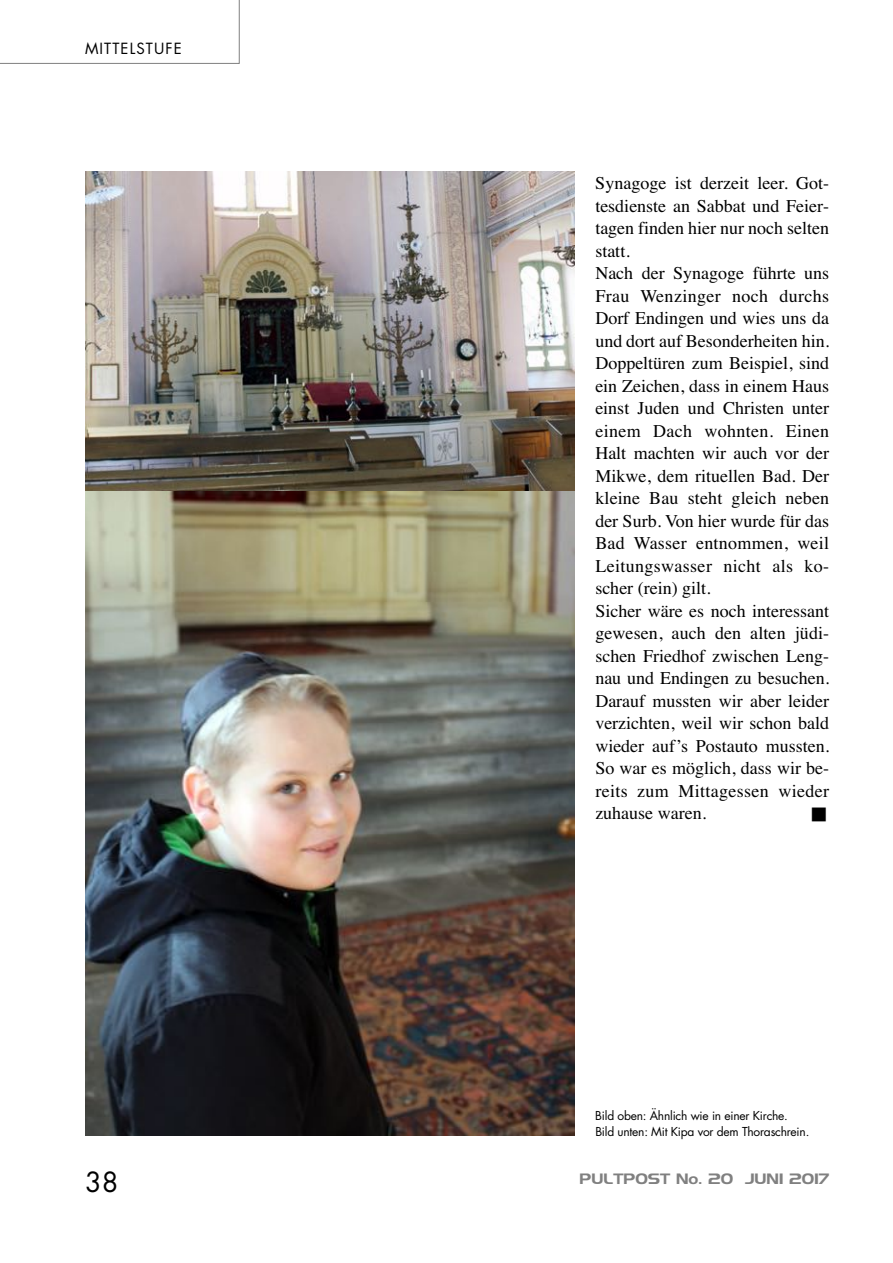
<style>
.page{position:relative;width:893px;height:1263px;background:#fff}
.page>*{position:absolute;margin:0;border:0;box-sizing:border-box;transform-origin:0 0}
.t1{font:27px "Futura";color:#000}
.t2{font:18px/22.5px "Times";color:#000}
.t3{font:15px "Denmark";color:#808080}
.t4{font:15px "Futura";letter-spacing:.075em;color:#000}
.t5{font:15px "Zapf Dingbats IT Cby BT";color:#000}
.t6{font:12px/15.8px "Futura";letter-spacing:-.02em;color:#000}
</style>
<div class="page">
<svg style="left:0;top:0;width:240px;height:64px"></svg>
<img style="left:85px;top:172px;width:489px;height:320px">
<img style="left:85px;top:492px;width:489px;height:643px">
<p class="t4" style="left:85px;top:38px;width:98px">MITTELSTUFE</p>
<p class="t2" style="left:595px;top:170px;width:235px">Synagoge ist derzeit leer. Got&shy;tesdienste an Sabbat und Feier&shy;tagen finden hier nur noch selten statt.<br>Nach der Synagoge führte uns<br>Frau Wenzinger noch durchs<br>Dorf Endingen und wies uns da und dort auf Besonderheiten hin.<br>Doppeltüren zum Beispiel, sind ein Zeichen, dass in einem Haus einst Juden und Christen unter einem Dach wohnten. Einen<br>Halt machten wir auch vor der<br>Mikwe, dem rituellen Bad. Der kleine Bau steht gleich neben der Surb. Von hier wurde für das<br>Bad Wasser entnommen, weil<br>Leitungswasser nicht als ko&shy;scher (rein) gilt.<br>Sicher wäre es noch interessant gewesen, auch den alten jüdi&shy;schen Friedhof zwischen Leng&shy;nau und Endingen zu besuchen.<br>Darauf mussten wir aber leider verzichten, weil wir schon bald wieder auf’s Postauto mussten.<br>So war es möglich, dass wir be&shy;reits zum Mittagessen wieder zuhause waren.</p>
<p class="t5" style="left:811px;top:807px;width:16px">■</p>
<p class="t6" style="left:595px;top:1107px;width:216px">Bild oben: Ähnlich wie in einer Kirche.<br>Bild unten: Mit Kipa vor dem Thoraschrein.</p>
<h1 class="t1" style="left:85px;top:1163px;width:35px">38</h1>
<p class="t3" style="left:579px;top:1169px;width:251px">PULTPOST No. 20 JUNI 2017</p>
</div>
